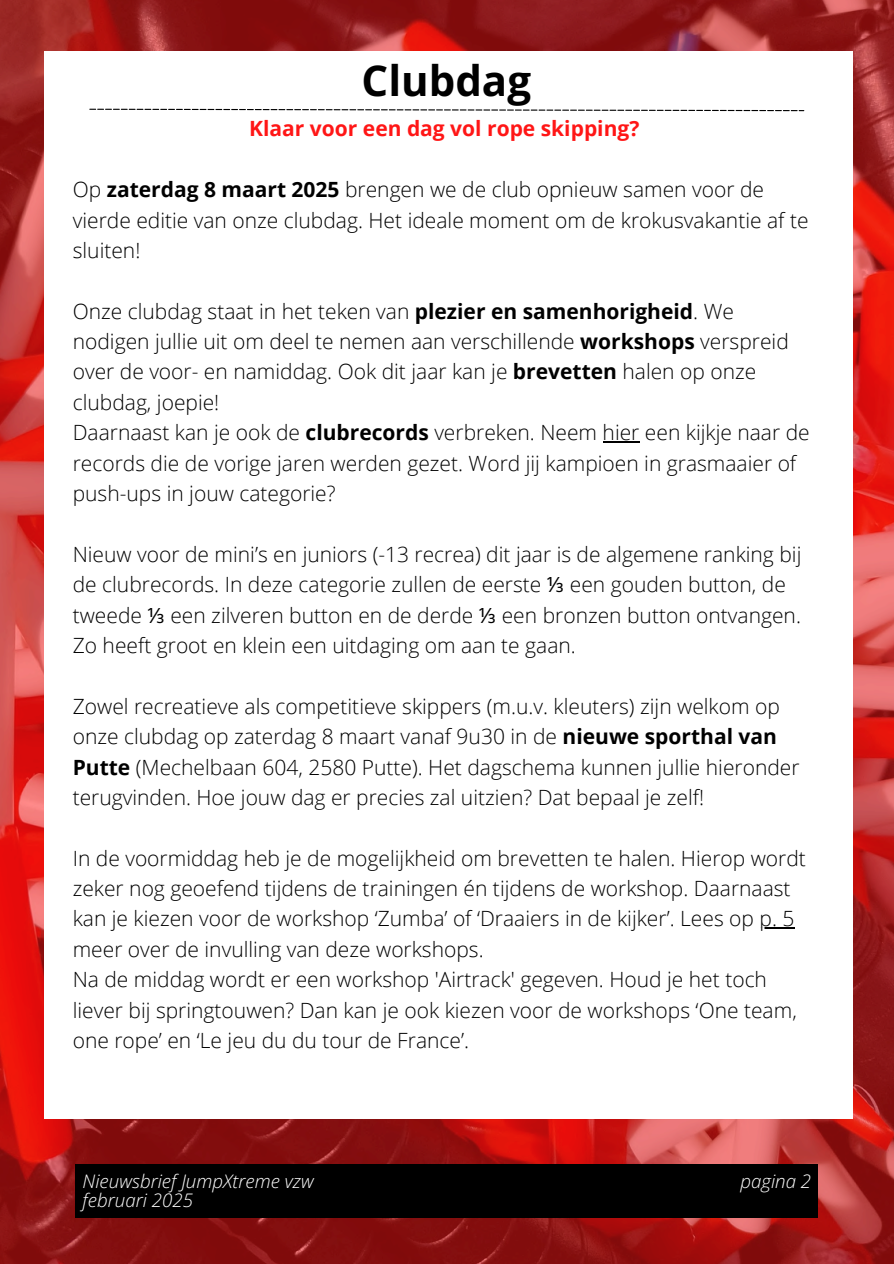
<style>
.page{position:relative;width:894px;height:1264px;background:#fff}
.page>*{position:absolute;margin:0;border:0;box-sizing:border-box;transform-origin:0 0}
.t1{font:700 42px "Open Sans";color:#000}
.t2{font:300 21px/30.3px "Open Sans";color:#000}
.t3{font:700 21px "Open Sans";color:#ff1616}
.t4{font:italic 300 18.6px "Open Sans";color:#fff}
.s1{font-weight:700}
.s2{font-family:"Noto Sans";font-weight:400}
</style>
<div class="page">
<img style="left:0;top:0;width:893px;height:1263px">
<div style="left:44px;top:51px;width:808px;height:1067px;background:#fff"></div>
<hr style="left:602px;top:441px;width:37px;height:1px;background:#000">
<hr style="left:759px;top:927px;width:35px;height:1px;background:#000">
<svg style="left:89px;top:109px;width:715px;height:2px"></svg>
<div style="left:75px;top:1163px;width:743px;height:54px;background:#000"></div>
<h3 class="t1" style="left:361px;top:51px;width:171px">Clubdag</h3>
<p class="t3" style="left:249px;top:114px;width:391px">Klaar voor een dag vol rope skipping?</p>
<h1 class="t2" style="left:73px;top:174px;width:737px">Op <span class="s1">zaterdag 8 maart 2025</span> brengen we de club opnieuw samen voor de vierde editie van onze clubdag. Het ideale moment om de krokusvakantie af te sluiten!</h1>
<p class="t2" style="left:73px;top:295px;width:738px">Onze clubdag staat in het teken van <span class="s1">plezier en samenhorigheid</span>. We nodigen jullie uit om deel te nemen aan verschillende <span class="s1">workshops</span> verspreid over de voor- en namiddag. Ook dit jaar kan je <span class="s1">brevetten</span> halen op onze clubdag, joepie!<br>Daarnaast kan je ook de <span class="s1">clubrecords</span> verbreken. Neem hier een kijkje naar de records die de vorige jaren werden gezet. Word jij kampioen in grasmaaier of push-ups in jouw categorie?</p>
<h2 class="t2" style="left:73px;top:538px;width:730px">Nieuw voor de mini’s en juniors (-13 recrea) dit jaar is de algemene ranking bij de clubrecords. In deze categorie zullen de eerste <span class="s2">⅓</span> een gouden button, de tweede <span class="s2">⅓</span> een zilveren button en de derde <span class="s2">⅓</span> een bronzen button ontvangen.<br>Zo heeft groot en klein een uitdaging om aan te gaan.</h2>
<h3 class="t2" style="left:73px;top:690px;width:728px">Zowel recreatieve als competitieve skippers (m.u.v. kleuters) zijn welkom op onze clubdag op zaterdag 8 maart vanaf 9u30 in de <span class="s1">nieuwe sporthal van Putte</span> (Mechelbaan 604, 2580 Putte). Het dagschema kunnen jullie hieronder terugvinden. Hoe jouw dag er precies zal uitzien? Dat bepaal je zelf!</h3>
<h3 class="t2" style="left:73px;top:842px;width:734px">In de voormiddag heb je de mogelijkheid om brevetten te halen. Hierop wordt zeker nog geoefend tijdens de trainingen én tijdens de workshop. Daarnaast kan je kiezen voor de workshop ‘Zumba’ of ‘Draaiers in de kijker’. Lees op p. 5</h3>
<h3 class="t2" style="left:73px;top:933px;width:725px">meer over de invulling van deze workshops.<br>Na de middag wordt er een workshop 'Airtrack' gegeven. Houd je het toch liever bij springtouwen? Dan kan je ook kiezen voor de workshops ‘One team, one rope’ en ‘Le jeu du du tour de France’.</h3>
<h3 class="t4" style="left:83px;top:1168px;width:232px">Nieuwsbrief JumpXtreme vzw</h3>
<p class="t4" style="left:83px;top:1187px;width:112px">februari 2025</p>
<p class="t4" style="left:740px;top:1168px;width:72px">pagina 2</p>
</div>
